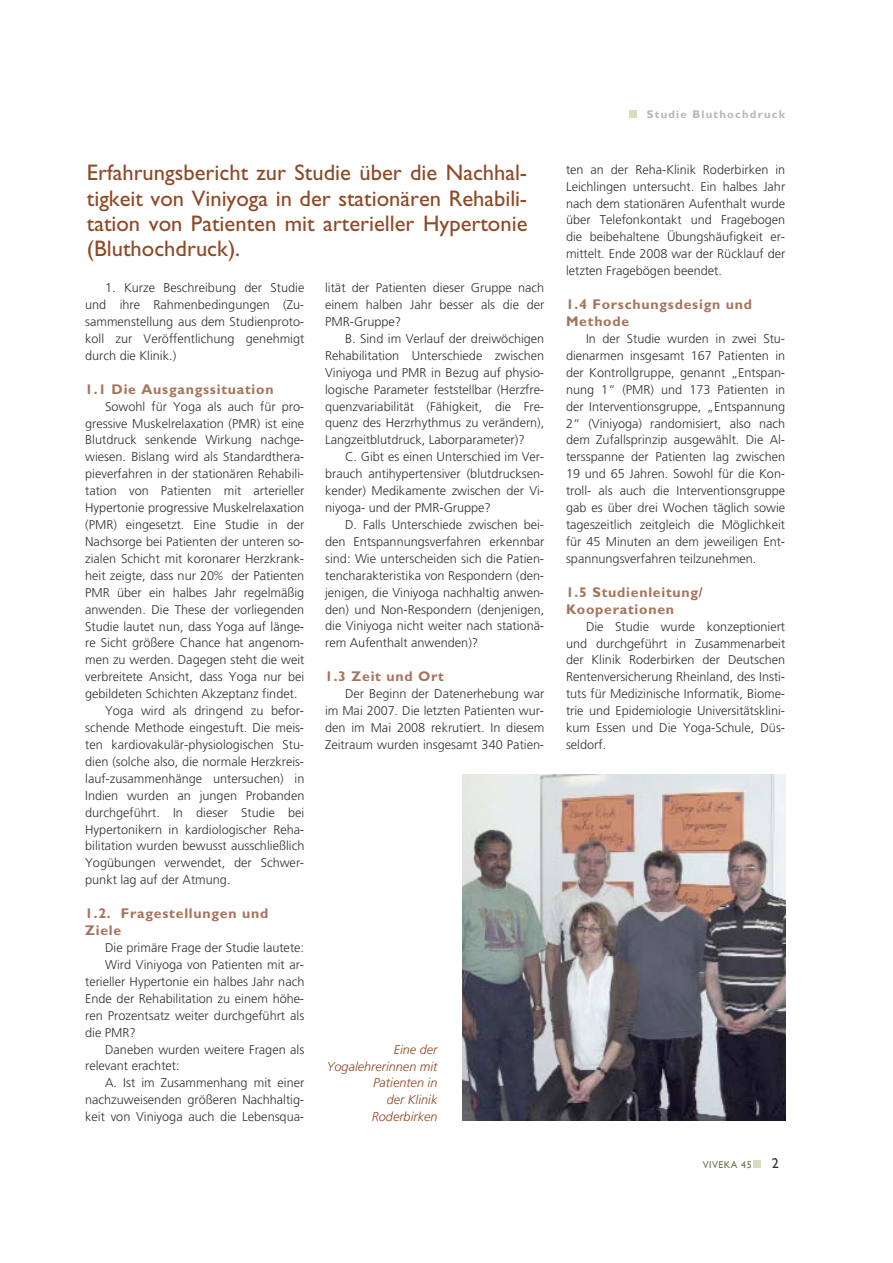
<style>
.page{position:relative;width:893px;height:1263px;background:#fff}
.page>*{position:absolute;margin:0;border:0;box-sizing:border-box;transform-origin:0 0}
.t1{font:22.5px/25.3px "Gill Indian";color:#8f4925;text-align:justify}
.t2{font:700 14.1px/17px "Gill Indian";letter-spacing:.055em;color:#a7735b}
.t3{font:14.1px "Gill Sans";color:#323230}
.t4{font:300 12.75px/17px "Frut Indian";color:#323230;text-align:justify}
.t5{font:italic 300 12.75px/17px "Frut Indian";color:#8f4925;text-align:right}
.t6{font:700 11.25px "Gill Indian";letter-spacing:.11em;color:#b7b7b6}
.t7{font:9.9px "Gill Sans";letter-spacing:.05em;color:#657749}
.s1{font-family:"Gill Sans"}
</style>
<div class="page">
<div style="left:753px;top:1160px;width:7px;height:8px;background:#d9dbc3"></div>
<div style="left:629px;top:111px;width:8px;height:7px;background:#d9dbc3"></div>
<img style="left:462px;top:775px;width:323px;height:346px">
<h1 class="t1" style="left:87px;top:162px;width:442px">Erfahrungsbericht zur Studie über die Nachhal&shy;tigkeit von Viniyoga in der stationären Rehabili&shy;tation von Patienten mit arterieller Hypertonie (Bluthochdruck).</h1>
<p class="t4" style="left:85px;top:280px;width:221px;text-indent:20px">1. Kurze Beschreibung der Studie und ihre Rahmenbedingungen (Zu&shy;sammenstellung aus dem Studienproto&shy;koll zur Veröffentlichung genehmigt durch die Klinik.)</p>
<p class="t2" style="left:85px;top:382px;width:190px">1.1 Die Ausgangssituation</p>
<p class="t4" style="left:105px;top:399px;width:200px">Sowohl für Yoga als auch für pro-</p>
<p class="t4" style="left:85px;top:415px;width:221px">gressive Muskelrelaxation (PMR) ist eine</p>
<p class="t4" style="left:85px;top:432px;width:220px">Blutdruck senkende Wirkung nachge-</p>
<p class="t4" style="left:85px;top:449px;width:220px">wiesen. Bislang wird als Standardthera-</p>
<p class="t4" style="left:85px;top:466px;width:220px">pieverfahren in der stationären Rehabili-</p>
<p class="t4" style="left:85px;top:483px;width:221px">tation von Patienten mit arterieller</p>
<p class="t4" style="left:85px;top:500px;width:221px">Hypertonie progressive Muskelrelaxation</p>
<p class="t4" style="left:85px;top:517px;width:221px">(PMR) eingesetzt. Eine Studie in der</p>
<p class="t4" style="left:85px;top:534px;width:220px">Nachsorge bei Patienten der unteren so-</p>
<p class="t4" style="left:85px;top:551px;width:220px">zialen Schicht mit koronarer Herzkrank-</p>
<p class="t4" style="left:85px;top:568px;width:220px">heit zeigte, dass nur 20<span class="s1">%</span> der Patienten</p>
<p class="t4" style="left:85px;top:585px;width:221px">PMR über ein halbes Jahr regelmäßig</p>
<p class="t4" style="left:85px;top:602px;width:221px">anwenden. Die These der vorliegenden</p>
<p class="t4" style="left:85px;top:618px;width:220px">Studie lautet nun, dass Yoga auf länge-</p>
<p class="t4" style="left:85px;top:635px;width:220px">re Sicht größere Chance hat angenom-</p>
<p class="t4" style="left:85px;top:652px;width:221px">men zu werden. Dagegen steht die weit</p>
<p class="t4" style="left:85px;top:669px;width:221px">verbreitete Ansicht, dass Yoga nur bei</p>
<p class="t4" style="left:85px;top:686px;width:214px">gebildeten Schichten Akzeptanz findet.</p>
<p class="t4" style="left:105px;top:703px;width:200px">Yoga wird als dringend zu befor-</p>
<p class="t4" style="left:85px;top:720px;width:220px">schende Methode eingestuft. Die meis-</p>
<p class="t4" style="left:85px;top:737px;width:220px">ten kardiovakulär-physiologischen Stu-</p>
<p class="t4" style="left:85px;top:754px;width:220px">dien (solche also, die normale Herzkreis-</p>
<p class="t4" style="left:85px;top:771px;width:221px">lauf-zusammenhänge untersuchen) in</p>
<p class="t4" style="left:85px;top:788px;width:221px">Indien wurden an jungen Probanden</p>
<p class="t4" style="left:85px;top:805px;width:221px">durchgeführt. In dieser Studie bei</p>
<p class="t4" style="left:85px;top:821px;width:220px">Hypertonikern in kardiologischer Reha-</p>
<p class="t4" style="left:85px;top:838px;width:221px">bilitation wurden bewusst ausschließlich</p>
<p class="t4" style="left:85px;top:855px;width:220px">Yogübungen verwendet, der Schwer-</p>
<p class="t4" style="left:85px;top:872px;width:147px">punkt lag auf der Atmung.</p>
<p class="t2" style="left:85px;top:906px;width:185px">1.2. Fragestellungen und<br>Ziele</p>
<p class="t4" style="left:105px;top:940px;width:200px">Die primäre Frage der Studie lautete:</p>
<p class="t4" style="left:105px;top:957px;width:200px">Wird Viniyoga von Patienten mit ar-</p>
<p class="t4" style="left:85px;top:974px;width:221px">terieller Hypertonie ein halbes Jahr nach</p>
<p class="t4" style="left:85px;top:991px;width:220px">Ende der Rehabilitation zu einem höhe-</p>
<p class="t4" style="left:85px;top:1008px;width:221px">ren Prozentsatz weiter durchgeführt als</p>
<p class="t4" style="left:85px;top:1025px;width:52px">die PMR?</p>
<p class="t4" style="left:105px;top:1042px;width:201px">Daneben wurden weitere Fragen als</p>
<p class="t4" style="left:85px;top:1058px;width:96px">relevant erachtet:</p>
<p class="t4" style="left:105px;top:1075px;width:201px">A. Ist im Zusammenhang mit einer</p>
<p class="t4" style="left:85px;top:1092px;width:220px">nachzuweisenden größeren Nachhaltig-</p>
<p class="t4" style="left:85px;top:1109px;width:220px">keit von Viniyoga auch die Lebensqua-</p>
<p class="t4" style="left:325px;top:280px;width:221px">lität der Patienten dieser Gruppe nach einem halben Jahr besser als die der PMR-Gruppe?</p>
<p class="t4" style="left:325px;top:331px;width:221px;text-indent:20px">B. Sind im Verlauf der dreiwöchigen Rehabilitation Unterschiede zwischen Viniyoga und PMR in Bezug auf physio&shy;logische Parameter feststellbar (Herzfre&shy;quenzvariabilität (Fähigkeit, die Fre&shy;quenz des Herzrhythmus zu verändern), Langzeitblutdruck, Laborparameter)?</p>
<p class="t4" style="left:325px;top:449px;width:220px;text-indent:20px">C. Gibt es einen Unterschied im Ver&shy;brauch antihypertensiver (blutdrucksen&shy;kender) Medikamente zwischen der Vi&shy;niyoga- und der PMR-Gruppe?</p>
<p class="t4" style="left:325px;top:517px;width:221px;text-indent:20px">D. Falls Unterschiede zwischen bei&shy;den Entspannungsverfahren erkennbar sind: Wie unterscheiden sich die Patien&shy;tencharakteristika von Respondern (den&shy;jenigen, die Viniyoga nachhaltig anwen&shy;den) und Non-Respondern (denjenigen, die Viniyoga nicht weiter nach stationä&shy;rem Aufenthalt anwenden)?</p>
<p class="t2" style="left:325px;top:669px;width:120px">1.3 Zeit und Ort</p>
<p class="t4" style="left:325px;top:686px;width:221px;text-indent:20px">Der Beginn der Datenerhebung war im Mai 2007. Die letzten Patienten wur&shy;den im Mai 2008 rekrutiert. In diesem Zeitraum wurden insgesamt 340 Patien-</p>
<p class="t5" style="left:327px;top:1042px;width:112px">Eine der<br>Yogalehrerinnen mit<br>Patienten in<br>der Klinik<br>Roderbirken</p>
<p class="t6" style="left:646px;top:110px;width:140px">Studie Bluthochdruck</p>
<p class="t4" style="left:566px;top:162px;width:221px">ten an der Reha-Klinik Roderbirken in Leichlingen untersucht. Ein halbes Jahr nach dem stationären Aufenthalt wurde über Telefonkontakt und Fragebogen die beibehaltene Übungshäufigkeit er&shy;mittelt. Ende 2008 war der Rücklauf der letzten Fragebögen beendet.</p>
<p class="t2" style="left:566px;top:297px;width:187px">1.4 Forschungsdesign und<br>Methode</p>
<p class="t4" style="left:566px;top:331px;width:221px;text-indent:20px">In der Studie wurden in zwei Stu&shy;dienarmen insgesamt 167 Patienten in der Kontrollgruppe, genannt „Entspan&shy;nung 1“ (PMR) und 173 Patienten in der Interventionsgruppe, „Entspannung 2“ (Viniyoga) randomisiert, also nach dem Zufallsprinzip ausgewählt. Die Al&shy;tersspanne der Patienten lag zwischen 19 und 65 Jahren. Sowohl für die Kon&shy;troll- als auch die Interventionsgruppe gab es über drei Wochen täglich sowie tageszeitlich zeitgleich die Möglichkeit für 45 Minuten an dem jeweiligen Ent&shy;spannungsverfahren teilzunehmen.</p>
<p class="t2" style="left:566px;top:585px;width:138px">1.5 Studienleitung/<br>Kooperationen</p>
<p class="t4" style="left:566px;top:619px;width:221px;text-indent:20px">Die Studie wurde konzeptioniert und durchgeführt in Zusammenarbeit der Klinik Roderbirken der Deutschen Rentenversicherung Rheinland, des Insti&shy;tuts für Medizinische Informatik, Biome&shy;trie und Epidemiologie Universitätsklini&shy;kum Essen und Die Yoga-Schule, Düs&shy;seldorf.</p>
<p class="t7" style="left:702px;top:1159px;width:50px">VIVEKA 45</p>
<p class="t3" style="left:771px;top:1155px;width:9px">2</p>
</div>
